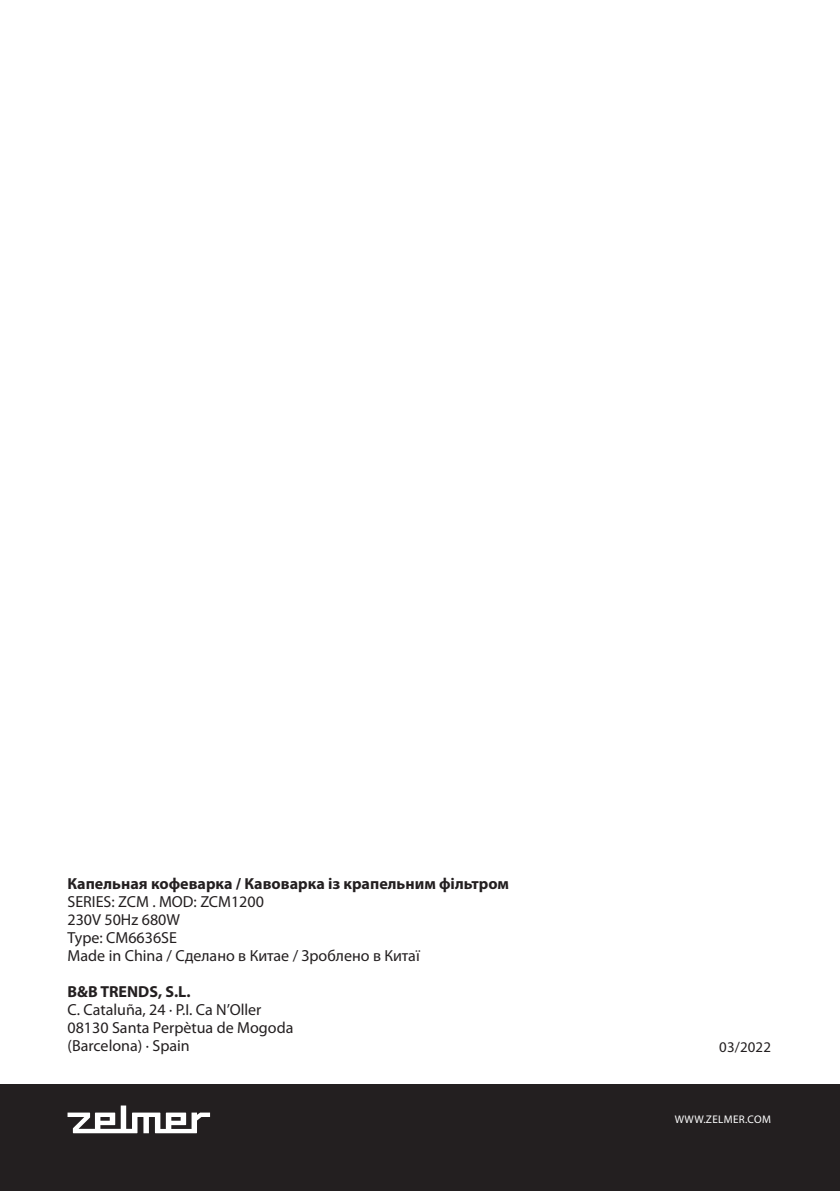
<style>
.page{position:relative;width:840px;height:1191px;background:#fff}
.page>*{position:absolute;margin:0;border:0;box-sizing:border-box;transform-origin:0 0}
.t1{font:16px/18px "Myriad Pro";color:#231f20}
.t2{font:700 16px "Myriad Pro";color:#231f20}
.t3{font:14.8px "Myriad Pro";letter-spacing:.01em;color:#231f20}
.t4{font:11px "Myriad Pro";letter-spacing:.03em;color:#fff}
</style>
<div class="page">
<div style="left:0;top:1085px;width:839px;height:106px;background:#231f20"></div>
<svg style="left:67px;top:1105px;width:143px;height:28px"></svg>
<p class="t2" style="left:67px;top:873px;width:443px">Капельная кофеварка / Кавоварка із крапельним фільтром</p>
<p class="t1" style="left:67px;top:892px;width:353px">SERIES: ZCM . MOD: ZCM1200<br>230V 50Hz 680W<br>Type: CM6636SE<br>Made in China / Сделано в Китае / Зроблено в Китаї</p>
<p class="t2" style="left:67px;top:981px;width:124px">B&amp;B TRENDS, S.L.</p>
<p class="t1" style="left:67px;top:1000px;width:227px">C. Cataluña, 24 · P.I. Ca N’Oller<br>08130 Santa Perpètua de Mogoda (Barcelona) · Spain</p>
<p class="t3" style="left:718px;top:1037px;width:53px">03/2022</p>
<p class="t4" style="left:674px;top:1112px;width:98px">WWW.ZELMER.COM</p>
</div>
